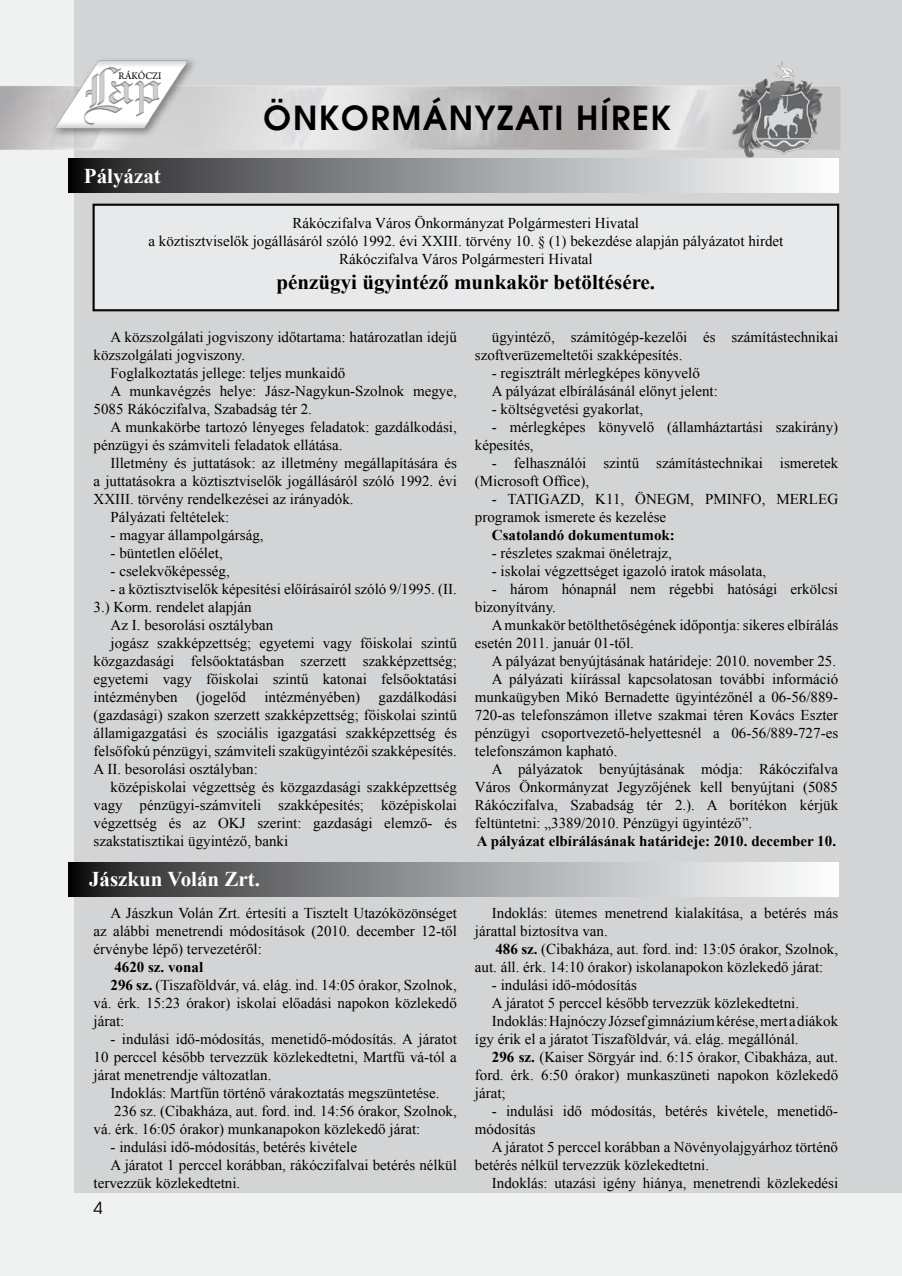
<style>
.page{position:relative;width:902px;height:1276px;background:#fff}
.page>*{position:absolute;margin:0;border:0;box-sizing:border-box;transform-origin:0 0}
.t1{font:700 33px "Avalon";letter-spacing:.05em;color:#000}
.t2{font:700 21px "Times New Roman";color:#000}
.t3{font:700 21px "Times New Roman";color:#fff}
.t4{font:16.5px "Avalon";color:#000}
.t5{font:15px/18px "Times New Roman";color:#000}
.t6{font:700 15px "Times New Roman";color:#000}
.t7{font:10.65px "Arno Pro";letter-spacing:.005em;color:#000;scale:.96 1}
.s1{font-weight:700}
</style>
<div class="page">
<div style="left:0;top:0;width:901px;height:1276px;background:#f0f1f1"></div>
<div style="left:75px;top:0;width:826px;height:1192px;background:#d3d4d5"></div>
<img style="left:0;top:31px;width:840px;height:172px">
<img style="left:51px;top:56px;width:148px;height:82px">
<img style="left:730px;top:61px;width:93px;height:97px">
<svg style="left:68px;top:158px;width:770px;height:35px"></svg>
<div style="left:93px;top:204px;width:746px;height:107px;background:#e8e9ea"></div>
<div style="left:94px;top:205px;width:743px;height:105px;border:1px solid #000"></div>
<svg style="left:68px;top:862px;width:770px;height:34px"></svg>
<p class="t7" style="left:118px;top:70px;width:46px">RÁKÓCZI</p>
<h2 class="t3" style="left:84px;top:161px;width:78px">Pályázat</h2>
<h1 class="t1" style="left:263px;top:97px;width:409px">ÖNKORMÁNYZATI HÍREK</h1>
<p class="t5" style="left:148px;top:214px;width:636px;text-align:center">Rákóczifalva Város Önkormányzat Polgármesteri Hivatal<br>a köztisztviselők jogállásáról szóló 1992. évi XXIII. törvény 10. § (1) bekezdése alapján pályázatot hirdet<br>Rákóczifalva Város Polgármesteri Hivatal</p>
<h2 class="t2" style="left:276px;top:268px;width:380px">pénzügyi ügyintéző munkakör betöltésére.</h2>
<p class="t5" style="left:111px;top:328px;width:348px">A közszolgálati jogviszony időtartama: határozatlan idejű</p>
<p class="t5" style="left:94px;top:346px;width:153px">közszolgálati jogviszony.</p>
<p class="t5" style="left:111px;top:364px;width:236px">Foglalkoztatás jellege: teljes munkaidő</p>
<p class="t5" style="left:111px;top:382px;width:348px">A munkavégzés helye: Jász-Nagykun-Szolnok megye,</p>
<p class="t5" style="left:94px;top:400px;width:220px">5085 Rákóczifalva, Szabadság tér 2.</p>
<p class="t5" style="left:111px;top:418px;width:348px">A munkakörbe tartozó lényeges feladatok: gazdálkodási,</p>
<p class="t5" style="left:94px;top:436px;width:250px">pénzügyi és számviteli feladatok ellátása.</p>
<p class="t5" style="left:111px;top:454px;width:348px">Illetmény és juttatások: az illetmény megállapítására és</p>
<p class="t5" style="left:94px;top:472px;width:365px">a juttatásokra a köztisztviselők jogállásáról szóló 1992. évi</p>
<p class="t5" style="left:94px;top:490px;width:261px">XXIII. törvény rendelkezései az irányadók.</p>
<p class="t5" style="left:111px;top:508px;width:120px">Pályázati feltételek:</p>
<p class="t5" style="left:111px;top:526px;width:154px">- magyar állampolgárság,</p>
<p class="t5" style="left:111px;top:544px;width:114px">- büntetlen előélet,</p>
<p class="t5" style="left:111px;top:562px;width:121px">- cselekvőképesség,</p>
<p class="t5" style="left:111px;top:580px;width:348px">- a köztisztviselők képesítési előírásairól szóló 9/1995. (II.</p>
<p class="t5" style="left:94px;top:598px;width:159px">3.) Korm. rendelet alapján</p>
<p class="t5" style="left:111px;top:616px;width:164px">Az I. besorolási osztályban</p>
<p class="t5" style="left:111px;top:634px;width:348px">jogász szakképzettség; egyetemi vagy főiskolai szintű</p>
<p class="t5" style="left:94px;top:652px;width:365px">közgazdasági felsőoktatásban szerzett szakképzettség;</p>
<p class="t5" style="left:94px;top:670px;width:365px">egyetemi vagy főiskolai szintű katonai felsőoktatási</p>
<p class="t5" style="left:94px;top:688px;width:365px">intézményben (jogelőd intézményében) gazdálkodási</p>
<p class="t5" style="left:94px;top:706px;width:365px">(gazdasági) szakon szerzett szakképzettség; főiskolai szintű</p>
<p class="t5" style="left:94px;top:724px;width:365px">államigazgatási és szociális igazgatási szakképzettség és</p>
<p class="t5" style="left:94px;top:742px;width:365px">felsőfokú pénzügyi, számviteli szakügyintézői szakképesítés.</p>
<p class="t5" style="left:94px;top:760px;width:166px">A II. besorolási osztályban:</p>
<p class="t5" style="left:111px;top:778px;width:348px">középiskolai végzettség és közgazdasági szakképzettség</p>
<p class="t5" style="left:94px;top:796px;width:365px">vagy pénzügyi-számviteli szakképesítés; középiskolai</p>
<p class="t5" style="left:94px;top:814px;width:365px">végzettség és az OKJ szerint: gazdasági elemző- és</p>
<p class="t5" style="left:94px;top:832px;width:196px">szakstatisztikai ügyintéző, banki</p>
<h2 class="t3" style="left:89px;top:864px;width:172px">Jászkun Volán Zrt.</h2>
<p class="t5" style="left:94px;top:904px;width:365px;text-align:justify;text-indent:17px">A Jászkun Volán Zrt. értesíti a Tisztelt Utazóközönséget az alábbi menetrendi módosítások (2010. december 12-től érvénybe lépő) tervezetéről:</p>
<p class="t6" style="left:114px;top:957px;width:90px">4620 sz. vonal</p>
<p class="t5" style="left:111px;top:976px;width:348px"><span class="s1">296 sz.</span> (Tiszaföldvár, vá. elág. ind. 14:05 órakor, Szolnok,</p>
<p class="t5" style="left:94px;top:994px;width:365px">vá. érk. 15:23 órakor) iskolai előadási napokon közlekedő</p>
<p class="t5" style="left:94px;top:1012px;width:32px">járat:</p>
<p class="t5" style="left:94px;top:1030px;width:365px;text-align:justify;text-indent:17px">- indulási idő-módosítás, menetidő-módosítás. A járatot 10 perccel később tervezzük közlekedtetni, Martfű vá-tól a járat menetrendje változatlan.</p>
<p class="t5" style="left:111px;top:1084px;width:330px">Indoklás: Martfűn történő várakoztatás megszüntetése.</p>
<p class="t5" style="left:114px;top:1102px;width:344px">236 sz. (Cibakháza, aut. ford. ind. 14:56 órakor, Szolnok,</p>
<p class="t5" style="left:94px;top:1120px;width:328px">vá. érk. 16:05 órakor) munkanapokon közlekedő járat:</p>
<p class="t5" style="left:111px;top:1138px;width:248px">- indulási idő-módosítás, betérés kivétele</p>
<p class="t5" style="left:111px;top:1156px;width:348px">A járatot 1 perccel korábban, rákóczifalvai betérés nélkül</p>
<p class="t5" style="left:94px;top:1174px;width:148px">tervezzük közlekedtetni.</p>
<p class="t4" style="left:94px;top:1198px;width:11px">4</p>
<p class="t5" style="left:475px;top:328px;width:365px;text-indent:17px">ügyintéző, számítógép-kezelői és számítástechnikai szoftverüzemeltetői szakképesítés.</p>
<p class="t5" style="left:492px;top:364px;width:227px">- regisztrált mérlegképes könyvelő<br>A pályázat elbírálásánál előnyt jelent:</p>
<p class="t5" style="left:492px;top:400px;width:153px">- költségvetési gyakorlat,</p>
<p class="t5" style="left:475px;top:418px;width:365px;text-indent:17px">- mérlegképes könyvelő (államháztartási szakirány) képesítés,</p>
<p class="t5" style="left:475px;top:454px;width:365px;text-indent:17px">- felhasználói szintű számítástechnikai ismeretek (Microsoft Office),</p>
<p class="t5" style="left:475px;top:490px;width:365px;text-indent:17px">- TATIGAZD, K11, ÖNEGM, PMINFO, MERLEG programok ismerete és kezelése</p>
<p class="t6" style="left:492px;top:525px;width:184px">Csatolandó dokumentumok:</p>
<p class="t5" style="left:492px;top:544px;width:181px">- részletes szakmai önéletrajz,</p>
<p class="t5" style="left:492px;top:562px;width:276px">- iskolai végzettséget igazoló iratok másolata,</p>
<p class="t5" style="left:475px;top:580px;width:365px;text-indent:17px">- három hónapnál nem régebbi hatósági erkölcsi bizonyítvány.</p>
<p class="t5" style="left:475px;top:616px;width:365px;text-indent:17px">A munkakör betölthetőségének időpontja: sikeres elbírálás esetén 2011. január 01-től.</p>
<p class="t5" style="left:492px;top:652px;width:346px">A pályázat benyújtásának határideje: 2010. november 25.</p>
<p class="t5" style="left:492px;top:670px;width:348px">A pályázati kiírással kapcsolatosan további információ</p>
<p class="t5" style="left:475px;top:688px;width:365px">munkaügyben Mikó Bernadette ügyintézőnél a 06-56/889-</p>
<p class="t5" style="left:475px;top:706px;width:365px">720-as telefonszámon illetve szakmai téren Kovács Eszter</p>
<p class="t5" style="left:475px;top:724px;width:365px">pénzügyi csoportvezető-helyettesnél a 06-56/889-727-es</p>
<p class="t5" style="left:475px;top:742px;width:144px">telefonszámon kapható.</p>
<p class="t5" style="left:492px;top:760px;width:348px">A pályázatok benyújtásának módja: Rákóczifalva</p>
<p class="t5" style="left:475px;top:778px;width:365px">Város Önkormányzat Jegyzőjének kell benyújtani (5085</p>
<p class="t5" style="left:475px;top:796px;width:365px">Rákóczifalva, Szabadság tér 2.). A borítékon kérjük</p>
<p class="t5" style="left:475px;top:814px;width:279px">feltüntetni: „3389/2010. Pénzügyi ügyintéző”.</p>
<p class="t6" style="left:477px;top:831px;width:360px">A pályázat elbírálásának határideje: 2010. december 10.</p>
<p class="t5" style="left:475px;top:904px;width:365px;text-indent:17px">Indoklás: ütemes menetrend kialakítása, a betérés más járattal biztosítva van.</p>
<p class="t5" style="left:475px;top:940px;width:365px;text-indent:21px"><span class="s1">486 sz.</span> (Cibakháza, aut. ford. ind: 13:05 órakor, Szolnok, aut. áll. érk. 14:10 órakor) iskolanapokon közlekedő járat:</p>
<p class="t5" style="left:492px;top:976px;width:147px">- indulási idő-módosítás</p>
<p class="t5" style="left:492px;top:994px;width:309px">A járatot 5 perccel később tervezzük közlekedtetni.</p>
<p class="t5" style="left:492px;top:1012px;width:348px">Indoklás: Hajnóczy József gimnázium kérése, mert a diákok</p>
<p class="t5" style="left:475px;top:1030px;width:325px">így érik el a járatot Tiszaföldvár, vá. elág. megállónál.</p>
<p class="t5" style="left:492px;top:1048px;width:348px"><span class="s1">296 sz.</span> (Kaiser Sörgyár ind. 6:15 órakor, Cibakháza, aut.</p>
<p class="t5" style="left:475px;top:1066px;width:365px">ford. érk. 6:50 órakor) munkaszüneti napokon közlekedő</p>
<p class="t5" style="left:475px;top:1084px;width:32px">járat;</p>
<p class="t5" style="left:475px;top:1102px;width:365px;text-indent:17px">- indulási idő módosítás, betérés kivétele, menetidő&shy;módosítás</p>
<p class="t5" style="left:475px;top:1138px;width:365px;text-indent:17px">A járatot 5 perccel korábban a Növényolajgyárhoz történő betérés nélkül tervezzük közlekedtetni.</p>
<p class="t5" style="left:492px;top:1174px;width:348px">Indoklás: utazási igény hiánya, menetrendi közlekedési</p>
</div>
